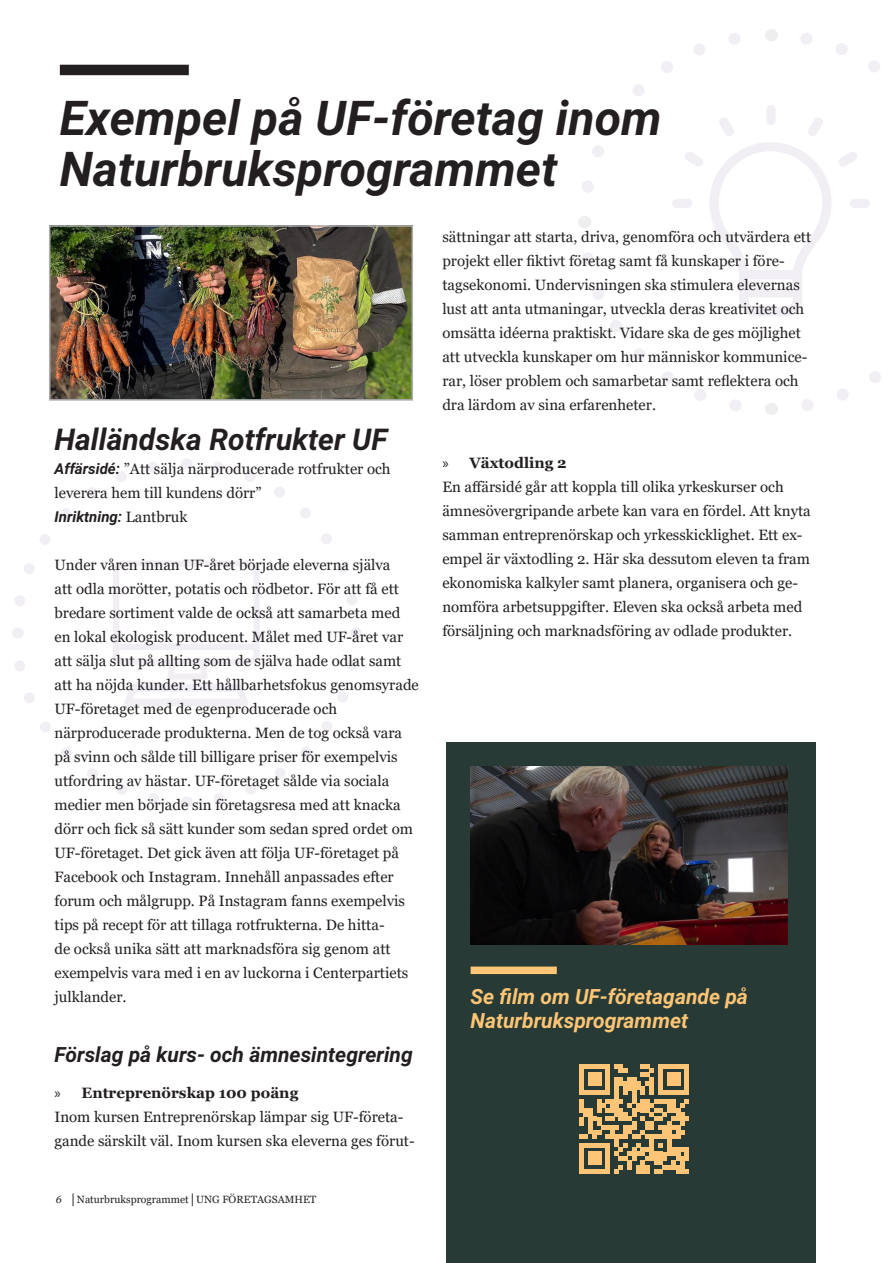
<style>
.page{position:relative;width:893px;height:1263px;background:#fff}
.page>*{position:absolute;margin:0;border:0;box-sizing:border-box;transform-origin:0 0}
.t1{font:italic 700 48px "Roboto";color:#231f20}
.t2{font:italic 700 30px "Roboto";color:#231f20}
.t3{font:italic 700 21px "Roboto";color:#fdc575}
.t4{font:italic 700 21px "Roboto";color:#231f20}
.t5{font:15px/24px "Georgia";color:#231f20}
.t6{font:700 15px "Georgia";color:#231f20}
.t7{font:italic 700 15px "Roboto";color:#231f20}
.t8{font:10.5px "Georgia";color:#231f20}
.s1{font-family:"Roboto";font-weight:700;font-style:italic}
.s2{font-family:"Georgia";font-weight:400;font-style:normal}
.s3{font-family:"Myriad Pro";font-weight:400}
.s4{font-style:italic}
</style>
<div class="page">
<svg style="left:578px;top:29px;width:303px;height:386px"></svg>
<svg style="left:771px;top:403px;width:1px;height:12px"></svg>
<svg style="left:584px;top:216px;width:1px;height:12px"></svg>
<svg style="left:771px;top:29px;width:1px;height:12px"></svg>
<svg style="left:672px;top:105px;width:198px;height:211px"></svg>
<div style="left:60px;top:65px;width:129px;height:10px;background:#231f20"></div>
<svg style="left:12px;top:459px;width:350px;height:348px"></svg>
<svg style="left:113px;top:560px;width:147px;height:146px"></svg>
<div style="left:446px;top:742px;width:370px;height:521px;background:#283a35"></div>
<div style="left:471px;top:966px;width:86px;height:8px;background:#fdc575"></div>
<svg style="left:579px;top:1064px;width:110px;height:110px"></svg>
<img style="left:471px;top:767px;width:317px;height:177px">
<img style="left:52px;top:228px;width:358px;height:170px">
<div style="left:49px;top:225px;width:364px;height:176px;border:2px solid #aeafb3"></div>
<p class="t1" style="left:60px;top:84px;width:603px">Exempel på UF-företag inom</p>
<p class="t1" style="left:60px;top:135px;width:499px">Naturbruksprogrammet</p>
<p class="t2" style="left:55px;top:418px;width:335px">Halländska Rotfrukter UF</p>
<p class="t5" style="left:55px;top:457px;width:338px"><span class="s1">Affärsidé:</span> ”Att sälja närproducerade rotfrukter och leverera hem till kundens dörr”</p>
<p class="t7" style="left:55px;top:506px;width:135px">Inriktning: <span class="s2">Lantbruk</span></p>
<p class="t5" style="left:55px;top:553px;width:366px">Under våren innan UF-året började eleverna själva<br>att odla morötter, potatis och rödbetor. För att få ett bredare sortiment valde de också att samarbeta med en lokal ekologisk producent. Målet med UF-året var att sälja slut på allting som de själva hade odlat samt att ha nöjda kunder. Ett hållbarhetsfokus genomsyrade UF-företaget med de egenproducerade och</p>
<p class="t5" style="left:55px;top:721px;width:360px">närproducerade produkterna. Men de tog också vara på svinn och sålde till billigare priser för exempelvis utfordring av hästar. UF-företaget sålde via sociala medier men började sin företagsresa med att knacka dörr och fick så sätt kunder som sedan spred ordet om UF-företaget. Det gick även att följa UF-företaget på Facebook och Instagram. Innehåll anpassades efter</p>
<p class="t5" style="left:55px;top:889px;width:355px">forum och målgrupp. På Instagram fanns exempelvis tips på recept för att tillaga rotfrukterna. De hitta-<br>de också unika sätt att marknadsföra sig genom att exempelvis vara med i en av luckorna i Centerpartiets julklander.</p>
<p class="t4" style="left:55px;top:1040px;width:360px">Förslag på kurs- och ämnesintegrering</p>
<p class="t6" style="left:55px;top:1083px;width:245px"><span class="s3">»</span> Entreprenörskap 100 poäng</p>
<p class="t5" style="left:55px;top:1105px;width:362px">Inom kursen Entreprenörskap lämpar sig UF-företa&shy;gande särskilt väl. Inom kursen ska eleverna ges förut-</p>
<p class="t8" style="left:56px;top:1193px;width:262px"><span class="s4">6</span> │Naturbruksprogrammet│UNG FÖRETAGSAMHET</p>
<p class="t5" style="left:442px;top:225px;width:370px">sättningar att starta, driva, genomföra och utvärdera ett projekt eller fiktivt företag samt få kunskaper i före&shy;tagsekonomi. Undervisningen ska stimulera elevernas lust att anta utmaningar, utveckla deras kreativitet och omsätta idéerna praktiskt. Vidare ska de ges möjlighet att utveckla kunskaper om hur människor kommunice&shy;rar, löser problem och samarbetar samt reflektera och dra lärdom av sina erfarenheter.</p>
<p class="t6" style="left:442px;top:453px;width:126px"><span class="s3">»</span> Växtodling 2</p>
<p class="t5" style="left:442px;top:475px;width:370px">En affärsidé går att koppla till olika yrkeskurser och ämnesövergripande arbete kan vara en fördel. Att knyta samman entreprenörskap och yrkesskicklighet. Ett ex&shy;empel är växtodling 2. Här ska dessutom eleven ta fram ekonomiska kalkyler samt planera, organisera och ge&shy;nomföra arbetsuppgifter. Eleven ska också arbeta med försäljning och marknadsföring av odlade produkter.</p>
<p class="t3" style="left:471px;top:982px;width:279px">Se film om UF-företagande på</p>
<p class="t3" style="left:471px;top:1006px;width:219px">Naturbruksprogrammet</p>
</div>
